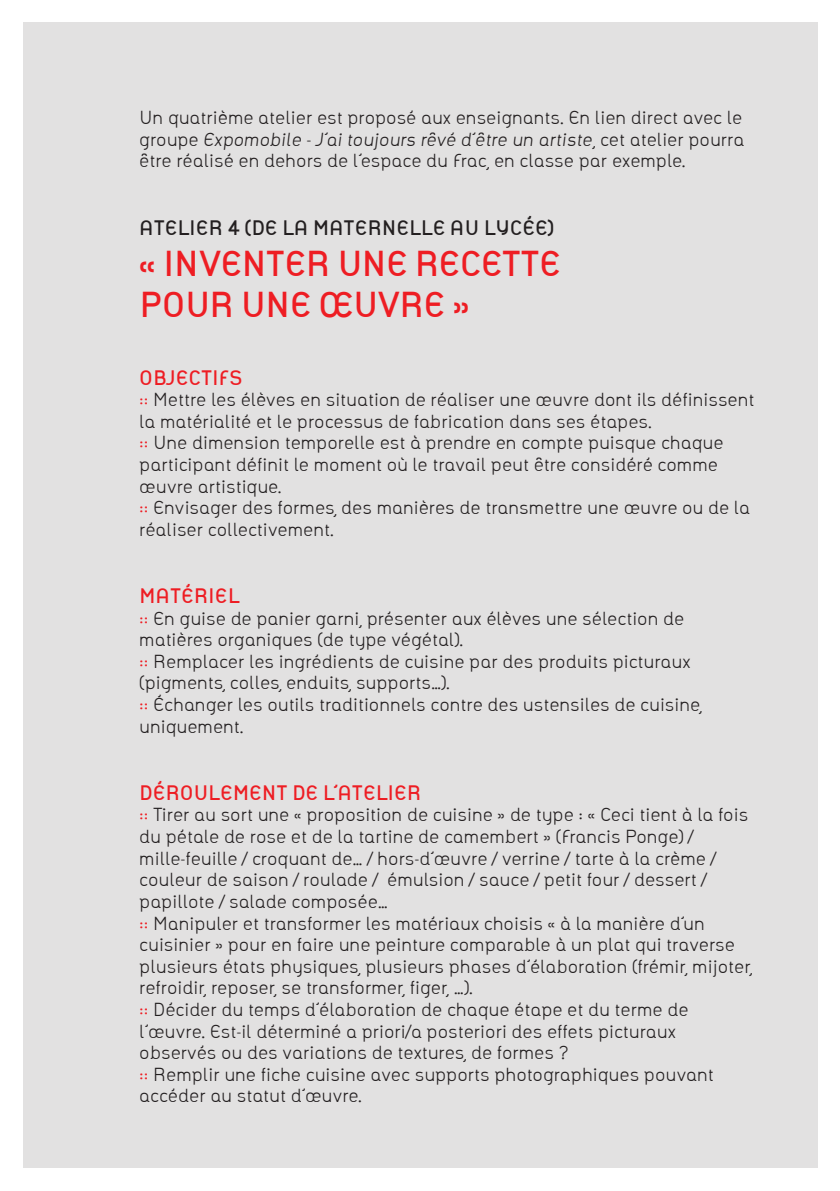
<style>
.page{position:relative;width:840px;height:1191px;background:#fff}
.page>*{position:absolute;margin:0;border:0;box-sizing:border-box;transform-origin:0 0}
.t1{font:700 34.4px/41.2px "Agence";letter-spacing:-.02em;color:#ee1d23}
.t2{font:700 20px "Agence";color:#ee1d23}
.t3{font:700 20px "Agence";color:#231f20}
.t4{font:300 18px/21.6px "Agence";color:#231f20}
.s1{font-style:italic}
.s2{color:#ee1d23}
</style>
<div class="page">
<div style="left:23px;top:23px;width:793px;height:1145px;background:#e2e1e1"></div>
<p class="t4" style="left:139px;top:107px;width:606px;text-align:justify">Un quatrième atelier est proposé aux enseignants. En lien direct avec le groupe <span class="s1">Expomobile</span> - <span class="s1">J’ai toujours rêvé d’être un artiste</span>, cet atelier pourra être réalisé en dehors de l’espace du Frac, en classe par exemple.</p>
<p class="t3" style="left:139px;top:216px;width:416px">ATELIER 4 (DE LA MATERNELLE AU LYCÉE)</p>
<h1 class="t1" style="left:139px;top:243px;width:423px">« I NVENTER UNE RECETTE<br>POUR UNE ŒUVRE »</h1>
<p class="t2" style="left:139px;top:365px;width:105px">O BJECTIFS</p>
<p class="t4" style="left:139px;top:389px;width:616px"><span class="s2">::</span> Mettre les élèves en situation de réaliser une œuvre dont ils déf inissent la matérialité et le processus de fabrication dans ses étapes.<br><span class="s2">::</span> Une dimension temporelle est à prendre en compte puisque chaque participant déf init le moment où le travail peut être considéré comme œuvre artistique.<br><span class="s2">::</span> Envisager des formes, des manières de transmettre une œuvre ou de la réaliser collectivement.</p>
<p class="t2" style="left:139px;top:584px;width:102px">M ATÉRIEL</p>
<p class="t4" style="left:139px;top:607px;width:564px"><span class="s2">::</span> En guise de panier garni, présenter aux élèves une sélection de matières organiques (de type végétal).<br><span class="s2">::</span> Remplacer les ingrédients de cuisine par des produits picturaux (pigments, colles, enduits, supports…).<br><span class="s2">::</span> échanger les outils traditionnels contre des ustensiles de cuisine, uniquement.</p>
<p class="t2" style="left:139px;top:781px;width:283px">DÉROULEMENT DE L’ATELIER</p>
<p class="t4" style="left:139px;top:804px;width:614px"><span class="s2">::</span> Tirer au sort une « proposition de cuisine » de type : « Ceci tient à la fois du pétale de rose et de la tartine de camembert » (Francis Ponge) / mille-feuille / croquant de… / hors-d’œuvre / verrine / tarte à la crème / couleur de saison / roulade / émulsion / sauce / petit four / dessert / papillote / salade composée…<br><span class="s2">::</span> Manipuler et transformer les matériaux choisis « à la manière d’un cuisinier » pour en faire une peinture comparable à un plat qui traverse plusieurs états physiques, plusieurs phases d’élaboration (frémir, mijoter, refroidir, reposer, se transformer, f iger, …).<br><span class="s2">::</span> Décider du temps d’élaboration de chaque étape et du terme de l’œuvre. Est-il déterminé a priori/a posteriori des effets picturaux observés ou des variations de textures, de formes ?<br><span class="s2">::</span> Remplir une f iche cuisine avec supports photographiques pouvant accéder au statut d’œuvre.</p>
</div>
